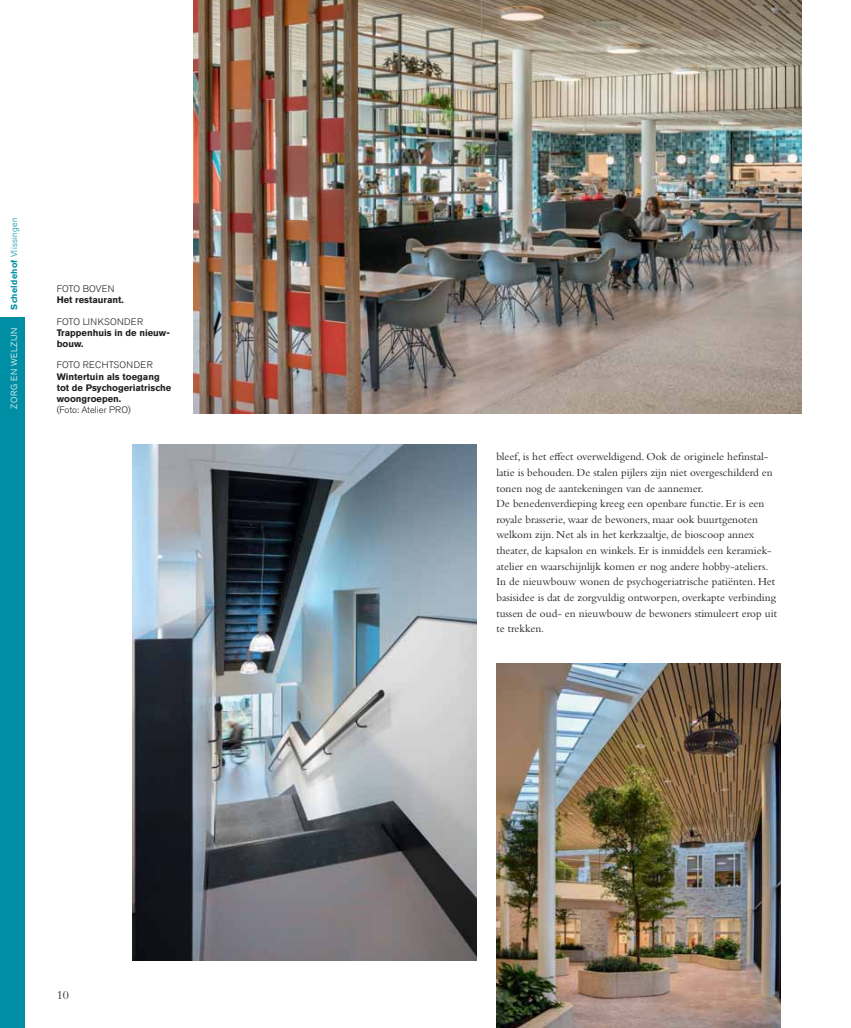
<style>
.page{position:relative;width:851px;height:1028px;background:#fff}
.page>*{position:absolute;margin:0;border:0;box-sizing:border-box;transform-origin:0 0}
.t1{font:12.5px "Bembo Std";color:#231f20}
.t2{font:11.25px/15.6px "Bembo Std";color:#231f20}
.t3{font:700 9.38px/11.2px "Akzidenz Grotesk BE";color:#231f20}
.t4{font:300 9.38px "Akzidenz Grotesk BE";letter-spacing:.035em;color:#231f20}
.t5{font:300 9.38px "Akzidenz Grotesk BE";letter-spacing:.015em;color:#231f20}
.t6{font:700 8.75px "Akzidenz Grotesk BE";letter-spacing:.03em;color:#008ea4}
.t7{font:300 8.75px "Akzidenz Grotesk BE";letter-spacing:.06em;color:#fff}
.s1{font-weight:300}
</style>
<div class="page">
<div style="left:0;top:317px;width:25px;height:711px;background:#008ea4"></div>
<img style="left:133px;top:444px;width:344px;height:516px">
<img style="left:193px;top:0;width:608px;height:413px">
<img style="left:496px;top:663px;width:284px;height:365px">
<p class="t6" style="left:9px;top:309px;width:94px;rotate:-90deg">Scheldehof <span class="s1">Vlissingen</span></p>
<p class="t7" style="left:9px;top:408px;width:83px;rotate:-90deg">ZORG EN WELZIJN</p>
<p class="t5" style="left:57px;top:283px;width:59px">FOTO BOVEN</p>
<p class="t3" style="left:57px;top:294px;width:69px">Het restaurant.</p>
<p class="t4" style="left:57px;top:316px;width:88px">FOTO LINKSONDER</p>
<p class="t3" style="left:57px;top:327px;width:115px">Trappenhuis in de nieuw&shy;bouw.</p>
<p class="t4" style="left:57px;top:360px;width:97px">FOTO RECHTSONDER</p>
<p class="t3" style="left:57px;top:371px;width:116px">Wintertuin als toegang tot de Psychogeriatrische woongroepen.</p>
<p class="t5" style="left:57px;top:405px;width:76px">(Foto: Atelier PRO)</p>
<p class="t1" style="left:57px;top:987px;width:14px">10</p>
<p class="t2" style="left:496px;top:448px;width:282px">bleef, is het effect overweldigend. Ook de originele hefinstal&shy;latie is behouden. De stalen pijlers zijn niet overgeschilderd en tonen nog de aantekeningen van de aannemer.<br>De benedenverdieping kreeg een openbare functie. Er is een royale brasserie, waar de bewoners, maar ook buurtgenoten welkom zijn. Net als in het kerkzaaltje, de bioscoop annex theater, de kapsalon en winkels. Er is inmiddels een keramiek&shy;atelier en waarschijnlijk komen er nog andere hobby-ateliers.<br>In de nieuwbouw wonen de psychogeriatrische patiënten. Het basisidee is dat de zorgvuldig ontworpen, overkapte verbinding tussen de oud- en nieuwbouw de bewoners stimuleert erop uit te trekken.</p>
</div>
